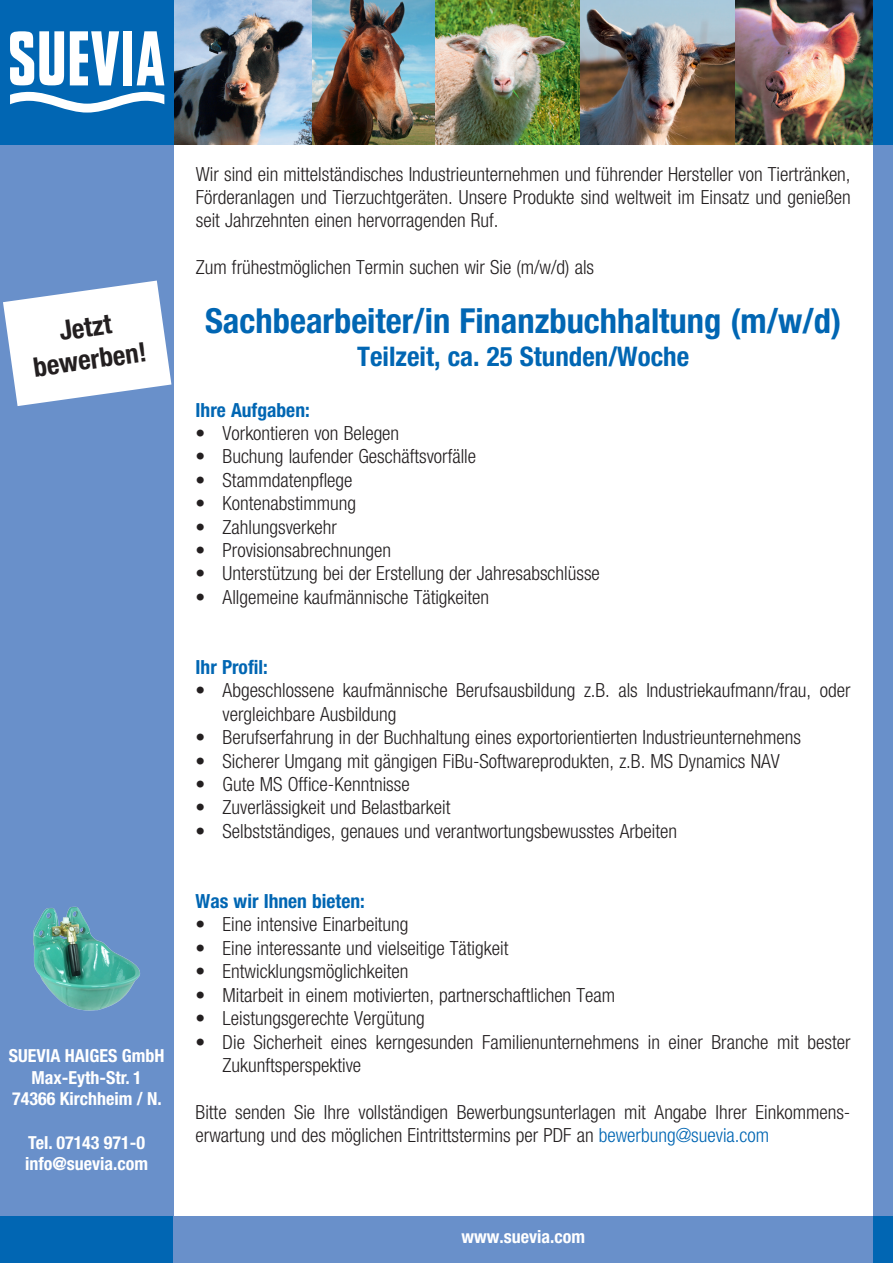
<style>
.page{position:relative;width:893px;height:1263px;background:#fff}
.page>*{position:absolute;margin:0;border:0;box-sizing:border-box;transform-origin:0 0}
.t1{font:700 condensed 34.5px "Helvetica Neue LTW1 G";color:#0166b3}
.t2{font:700 condensed 27px "Helvetica Neue LTW1 G";color:#0166b3}
.t3{font:700 condensed 27px "Helvetica Neue LTW1 G";color:#231f20}
.t4{font:300 condensed 19.5px/23.4px "Helvetica Neue LTW1 G";color:#231f20}
.t5{font:700 condensed 19.5px "Helvetica Neue LTW1 G";color:#0166b3}
.t6{font:700 condensed 18px "Helvetica Neue LTW1 G";color:#fff}
.s1{color:#0166b3}
</style>
<div class="page">
<div style="left:873px;top:135px;width:20px;height:1128px;background:#6990ca"></div>
<div style="left:0;top:138px;width:173px;height:1078px;background:#6990ca"></div>
<div style="left:0;top:1216px;width:173px;height:47px;background:#0166b3"></div>
<div style="left:0;top:0;width:261px;height:145px;background:#0166b3"></div>
<svg style="left:70px;top:31px;width:49px;height:54px"></svg>
<div style="left:123px;top:31px;width:9px;height:54px;background:#fff"></div>
<svg style="left:137px;top:31px;width:27px;height:54px"></svg>
<svg style="left:10px;top:31px;width:54px;height:54px"></svg>
<svg style="left:10px;top:92px;width:154px;height:21px"></svg>
<img style="left:174px;top:0;width:261px;height:145px">
<img style="left:435px;top:0;width:438px;height:145px">
<div style="left:873px;top:0;width:20px;height:145px;background:#0166b3"></div>
<svg style="left:3px;top:281px;width:168px;height:125px"></svg>
<div style="left:173px;top:1216px;width:720px;height:47px;background:#6990ca"></div>
<div style="left:873px;top:1216px;width:20px;height:47px;background:#0166b3"></div>
<img style="left:33px;top:906px;width:107px;height:105px">
<p class="t3" style="left:57px;top:315px;width:54px;rotate:-8deg">Jetzt</p>
<p class="t3" style="left:31px;top:351px;width:115px;rotate:-8deg">bewerben!</p>
<p class="t6" style="left:9px;top:1045px;width:157px">SUEVIA HAIGES GmbH</p>
<p class="t6" style="left:31px;top:1066px;width:112px">Max-Eyth-Str. 1</p>
<p class="t6" style="left:12px;top:1088px;width:151px">74366 Kirchheim / N.</p>
<p class="t6" style="left:28px;top:1131px;width:118px">Tel. 07143 971-0</p>
<p class="t6" style="left:25px;top:1153px;width:124px">info@suevia.com</p>
<p class="t4" style="left:196px;top:162px;width:656px;text-align:justify">Wir sind ein mittelständisches Industrieunternehmen und führender Hersteller von Tiertränken, Förderanlagen und Tierzuchtgeräten. Unsere Produkte sind weltweit im Einsatz und genießen seit Jahrzehnten einen hervorragenden Ruf.</p>
<p class="t4" style="left:196px;top:256px;width:400px">Zum frühestmöglichen Termin suchen wir Sie (m/w/d) als</p>
<p class="t1" style="left:205px;top:300px;width:638px">Sachbearbeiter/in Finanzbuchhaltung (m/w/d)</p>
<p class="t2" style="left:357px;top:340px;width:334px">Teilzeit, ca. 25 Stunden/Woche</p>
<p class="t5" style="left:196px;top:398px;width:116px">Ihre Aufgaben:</p>
<p class="t4" style="left:196px;top:422px;width:205px">• Vorkontieren von Belegen</p>
<p class="t4" style="left:196px;top:445px;width:282px">• Buchung laufender Geschäftsvorfälle</p>
<p class="t4" style="left:196px;top:468px;width:158px">• Stammdatenpflege</p>
<p class="t4" style="left:196px;top:492px;width:162px">• Kontenabstimmung</p>
<p class="t4" style="left:196px;top:515px;width:143px">• Zahlungsverkehr</p>
<p class="t4" style="left:196px;top:539px;width:197px">• Provisionsabrechnungen</p>
<p class="t4" style="left:196px;top:562px;width:406px">• Unterstützung bei der Erstellung der Jahresabschlüsse</p>
<p class="t4" style="left:196px;top:585px;width:295px">• Allgemeine kaufmännische Tätigkeiten</p>
<p class="t5" style="left:196px;top:655px;width:74px">Ihr Profil:</p>
<p class="t4" style="left:223px;top:679px;width:629px;text-indent:-27px">• Abgeschlossene kaufmännische Berufsausbildung z.B. als Industriekaufmann/frau, oder vergleichbare Ausbildung</p>
<p class="t4" style="left:196px;top:726px;width:607px">• Berufserfahrung in der Buchhaltung eines exportorientierten Industrieunternehmens</p>
<p class="t4" style="left:196px;top:749px;width:586px">• Sicherer Umgang mit gängigen FiBu-Softwareprodukten, z.B. MS Dynamics NAV</p>
<p class="t4" style="left:196px;top:773px;width:216px">• Gute MS Office-Kenntnisse</p>
<p class="t4" style="left:196px;top:796px;width:256px">• Zuverlässigkeit und Belastbarkeit</p>
<p class="t4" style="left:196px;top:819px;width:483px">• Selbstständiges, genaues und verantwortungsbewusstes Arbeiten</p>
<p class="t5" style="left:196px;top:889px;width:171px">Was wir Ihnen bieten:</p>
<p class="t4" style="left:196px;top:913px;width:214px">• Eine intensive Einarbeitung</p>
<p class="t4" style="left:196px;top:936px;width:314px">• Eine interessante und vielseitige Tätigkeit</p>
<p class="t4" style="left:196px;top:960px;width:214px">• Entwicklungsmöglichkeiten</p>
<p class="t4" style="left:196px;top:983px;width:421px">• Mitarbeit in einem motivierten, partnerschaftlichen Team</p>
<p class="t4" style="left:196px;top:1007px;width:231px">• Leistungsgerechte Vergütung</p>
<p class="t4" style="left:223px;top:1030px;width:629px;text-indent:-27px">• Die Sicherheit eines kerngesunden Familienunternehmens in einer Branche mit bester<br>Zukunftsperspektive</p>
<p class="t4" style="left:196px;top:1100px;width:656px">Bitte senden Sie Ihre vollständigen Bewerbungsunterlagen mit Angabe Ihrer Einkommens&shy;erwartung und des möglichen Eintrittstermins per PDF an <span class="s1">bewerbung@suevia.com</span></p>
<p class="t6" style="left:461px;top:1226px;width:125px">www.suevia.com</p>
</div>
